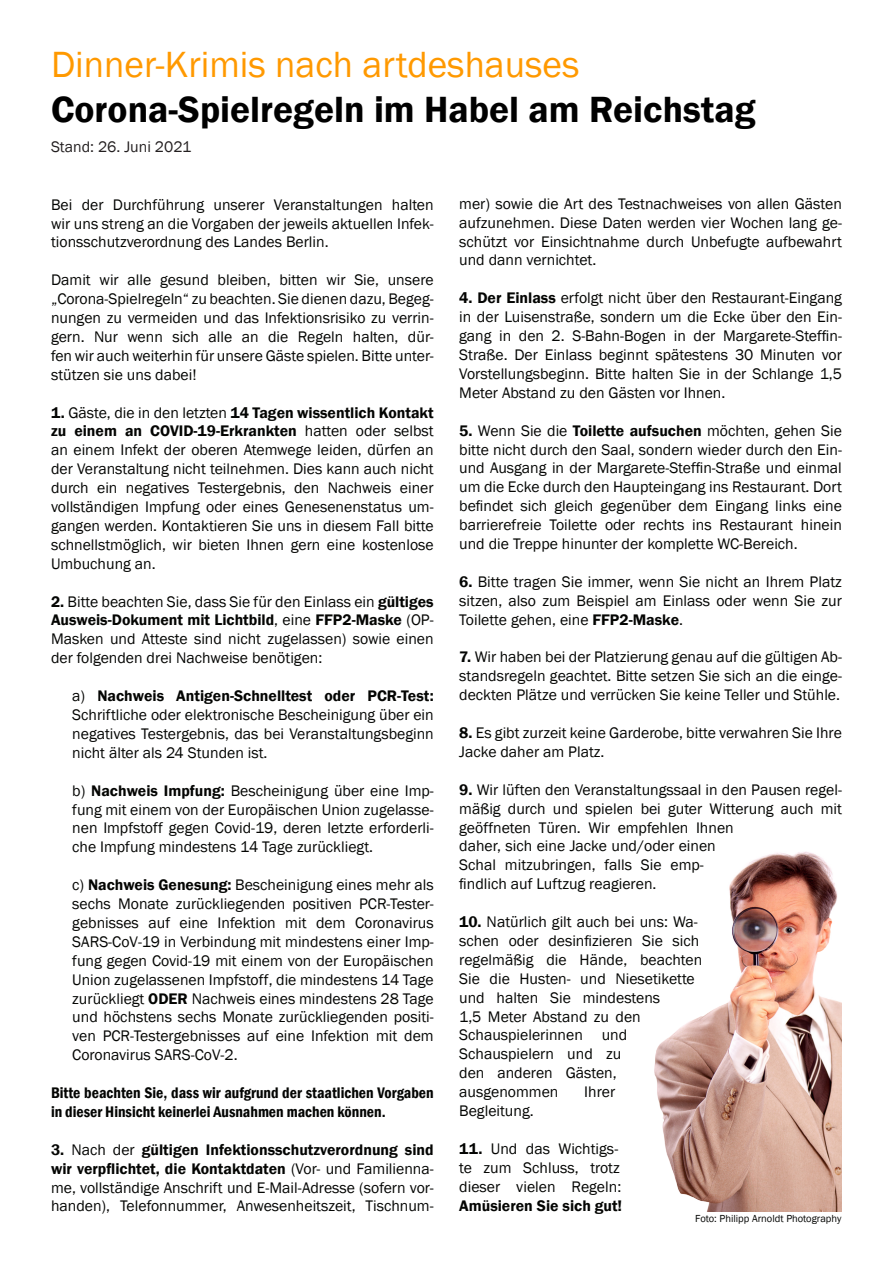
<style>
.page{position:relative;width:893px;height:1263px;background:#fff}
.page>*{position:absolute;margin:0;border:0;box-sizing:border-box;transform-origin:0 0}
.t1{font:600 37.5px/45px "Franklin Gothic";color:#000}
.t2{font:15.75px/18.9px "Franklin Gothic";color:#040503;text-align:justify}
.t3{font:600 condensed 15.75px/18.9px "Franklin Gothic";color:#040503}
.t4{font:15.75px "Franklin Gothic";color:#231f20}
.t5{font:10.5px "Franklin Gothic";color:#040503}
.s1{font-weight:400;color:#f90}
.s2{font-weight:600}
</style>
<div class="page">
<img style="left:655px;top:851px;width:187px;height:361px">
<p class="t1" style="left:51px;top:43px;width:706px"><span class="s1">Dinner-Krimis nach artdeshauses<br></span>Corona-Spielregeln im Habel am Reichstag</p>
<p class="t4" style="left:51px;top:137px;width:142px">Stand: 26. Juni 2021</p>
<p class="t2" style="left:51px;top:195px;width:384px">Bei der Durchführung unserer Veranstaltungen halten wir uns streng an die Vorgaben der jeweils aktuellen Infek&shy;tionsschutzverordnung des Landes Berlin.</p>
<p class="t2" style="left:51px;top:271px;width:384px">Damit wir alle gesund bleiben, bitten wir Sie, unsere „Corona-Spielregeln“ zu beachten. Sie dienen dazu, Begeg&shy;nungen zu vermeiden und das Infektionsrisiko zu verrin&shy;gern. Nur wenn sich alle an die Regeln halten, dür&shy;fen wir auch weiterhin für unsere Gäste spielen. Bitte unter&shy;stützen sie uns dabei!</p>
<p class="t2" style="left:51px;top:403px;width:384px"><span class="s2">1.</span> Gäste, die in den letzten <span class="s2">14 Tagen wissentlich Kontakt zu einem an COVID-19-Erkrankten</span> hatten oder selbst an einem Infekt der oberen Atemwege leiden, dürfen an der Veranstaltung nicht teilnehmen. Dies kann auch nicht durch ein negatives Testergebnis, den Nachweis einer vollständigen Impfung oder eines Genesenenstatus um&shy;gangen werden. Kontaktieren Sie uns in diesem Fall bitte schnellstmöglich, wir bieten Ihnen gern eine kostenlose Umbuchung an.</p>
<p class="t2" style="left:51px;top:592px;width:384px"><span class="s2">2.</span> Bitte beachten Sie, dass Sie für den Einlass ein <span class="s2">gültiges Ausweis-Dokument mit Lichtbild</span>, eine <span class="s2">FFP2-Maske</span> (OP-Masken und Atteste sind nicht zugelassen) sowie einen der folgenden drei Nachweise benötigen:</p>
<p class="t2" style="left:72px;top:687px;width:363px">a) <span class="s2">Nachweis Antigen-Schnelltest oder PCR-Test:<br></span>Schriftliche oder elektronische Bescheinigung über ein negatives Testergebnis, das bei Veranstaltungsbeginn nicht älter als 24 Stunden ist.</p>
<p class="t2" style="left:72px;top:781px;width:363px">b) <span class="s2">Nachweis Impfung:</span> Bescheinigung über eine Imp&shy;fung mit einem von der Europäischen Union zugelasse&shy;nen Impfstoff gegen Covid-19, deren letzte erforderli&shy;che Impfung mindestens 14 Tage zurückliegt.</p>
<p class="t2" style="left:72px;top:876px;width:363px">c) <span class="s2">Nachweis Genesung:</span> Bescheinigung eines mehr als sechs Monate zurückliegenden positiven PCR-Tester&shy;gebnisses auf eine Infektion mit dem Coronavirus SARS-CoV-19 in Verbindung mit mindestens einer Imp&shy;fung gegen Covid-19 mit einem von der Europäischen Union zugelassenen Impfstoff, die mindestens 14 Tage zurückliegt <span class="s2">ODER</span> Nachweis eines mindestens 28 Tage und höchstens sechs Monate zurückliegenden positi&shy;ven PCR-Testergebnisses auf eine Infektion mit dem Coronavirus SARS-CoV-2.</p>
<p class="t3" style="left:51px;top:1083px;width:384px">Bitte beachten Sie, dass wir aufgrund der staatlichen Vorgaben in dieser Hinsicht keinerlei Ausnahmen machen können.</p>
<p class="t2" style="left:51px;top:1140px;width:384px"><span class="s2">3.</span> Nach der <span class="s2">gültigen Infektionsschutzverordnung sind wir verpflichtet, die Kontaktdaten</span> (Vor- und Familienna&shy;me, vollständige Anschrift und E-Mail-Adresse (sofern vor&shy;handen), Telefonnummer, Anwesenheitszeit, Tischnum-</p>
<p class="t2" style="left:459px;top:194px;width:384px">mer) sowie die Art des Testnachweises von allen Gästen aufzunehmen. Diese Daten werden vier Wochen lang ge&shy;schützt vor Einsichtnahme durch Unbefugte aufbewahrt und dann vernichtet.</p>
<p class="t2" style="left:459px;top:289px;width:384px"><span class="s2">4. Der Einlass</span> erfolgt nicht über den Restaurant-Eingang in der Luisenstraße, sondern um die Ecke über den Ein&shy;gang in den 2. S-Bahn-Bogen in der Margarete-Steffin-Straße. Der Einlass beginnt spätestens 30 Minuten vor Vorstellungsbeginn. Bitte halten Sie in der Schlange 1,5<br>Meter Abstand zu den Gästen vor Ihnen.</p>
<p class="t2" style="left:459px;top:421px;width:384px"><span class="s2">5.</span> Wenn Sie die <span class="s2">Toilette aufsuchen</span> möchten, gehen Sie bitte nicht durch den Saal, sondern wieder durch den Ein&shy;und Ausgang in der Margarete-Steffin-Straße und einmal um die Ecke durch den Haupteingang ins Restaurant. Dort befindet sich gleich gegenüber dem Eingang links eine barrierefreie Toilette oder rechts ins Restaurant hinein und die Treppe hinunter der komplette WC-Bereich.</p>
<p class="t2" style="left:459px;top:572px;width:384px"><span class="s2">6.</span> Bitte tragen Sie immer, wenn Sie nicht an Ihrem Platz sitzen, also zum Beispiel am Einlass oder wenn Sie zur Toilette gehen, eine <span class="s2">FFP2-Maske</span>.</p>
<p class="t2" style="left:459px;top:648px;width:384px"><span class="s2">7.</span> Wir haben bei der Platzierung genau auf die gültigen Ab&shy;standsregeln geachtet. Bitte setzen Sie sich an die einge&shy;deckten Plätze und verrücken Sie keine Teller und Stühle.</p>
<p class="t2" style="left:459px;top:724px;width:384px"><span class="s2">8.</span> Es gibt zurzeit keine Garderobe, bitte verwahren Sie Ihre<br>Jacke daher am Platz.</p>
<p class="t2" style="left:459px;top:780px;width:384px;text-align:left"><span class="s2">9.</span> Wir lüften den Veranstaltungssaal in den Pausen regel&shy;mäßig durch und spielen bei guter Witterung auch mit geöffneten Türen. Wir empfehlen Ihnen<br>daher, sich eine Jacke und/oder einen<br>Schal mitzubringen, falls Sie emp-<br>findlich auf Luftzug reagieren.</p>
<p class="t2" style="left:459px;top:913px;width:245px;text-align:left"><span class="s2">10.</span> Natürlich gilt auch bei uns: Wa&shy;schen oder desinfizieren Sie sich regelmäßig die Hände, beachten<br>Sie die Husten- und Niesetikette und halten Sie mindestens<br>1,5 Meter Abstand zu den<br>Schauspielerinnen und<br>Schauspielern und zu<br>den anderen Gästen, ausgenommen</p>
<p class="t2" style="left:584px;top:1083px;width:33px">Ihrer</p>
<p class="t2" style="left:459px;top:1102px;width:76px">Begleitung.</p>
<p class="t2" style="left:459px;top:1139px;width:164px;text-align:left"><span class="s2">11.</span> Und das Wichtigs&shy;te zum Schluss, trotz dieser vielen Regeln:<br><span class="s2">Amüsieren Sie sich gut!</span></p>
<p class="t5" style="left:695px;top:1212px;width:148px">Foto: Philipp Arnoldt Photography</p>
</div>
